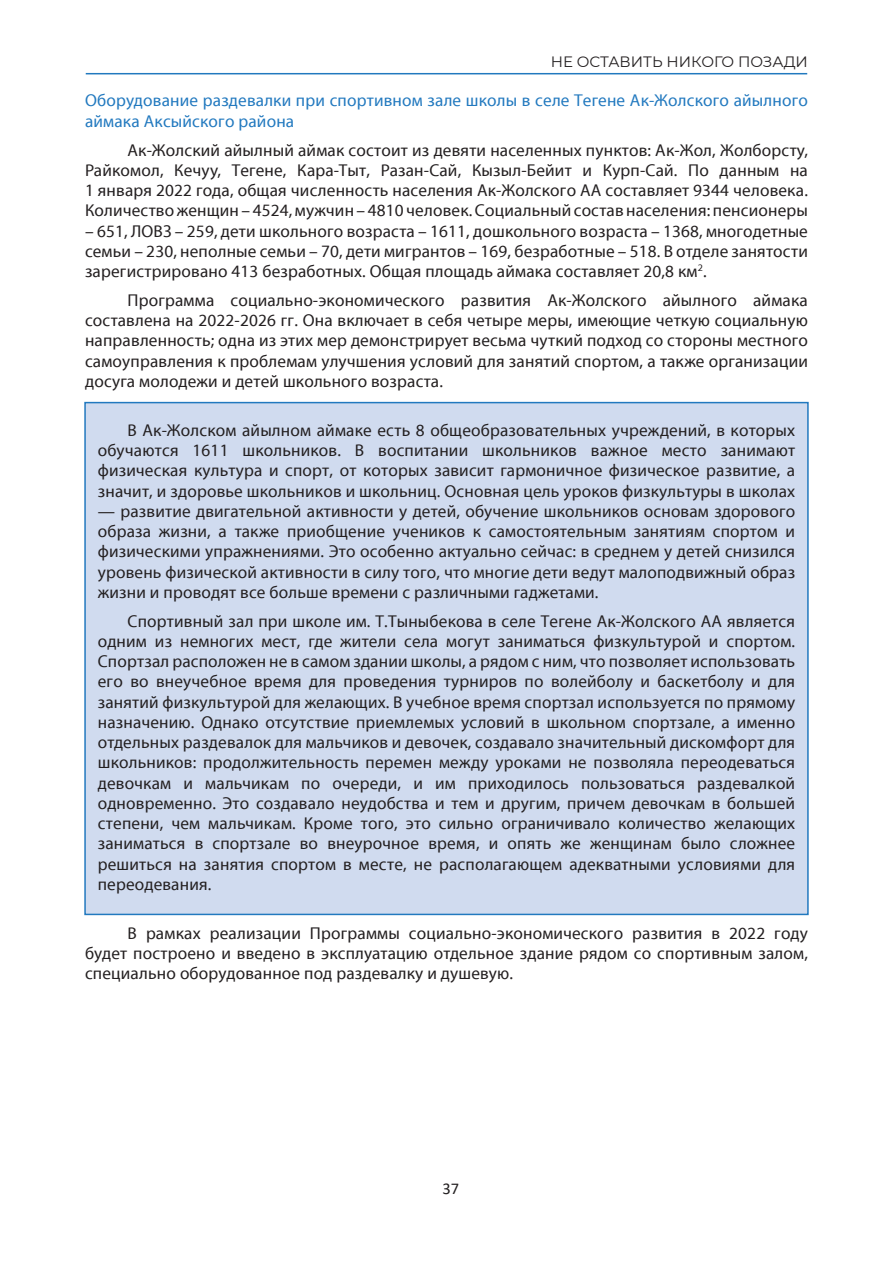
<style>
.page{position:relative;width:893px;height:1263px;background:#fff}
.page>*{position:absolute;margin:0;border:0;box-sizing:border-box;transform-origin:0 0}
.Основной{font:17.25px/20.2px "Myriad Pro Regular KG";letter-spacing:.01em;color:#231f20;text-align:justify}
.Под_подзаголовок{font:17.25px/20.2px "Myriad Pro Regular KG";letter-spacing:.01em;color:#2279bf}
.t1{font:16.5px "Calibri";color:#231f20}
.t2{font:15px "Montserrat";color:#231f20}
</style>
<div class="page">
<hr style="left:86px;top:73px;width:721px;height:1px;background:#2279bf">
<div style="left:84px;top:402px;width:725px;height:513px;background:#d0dbef;border:2px solid #2279bf"></div>
<p class="t2" style="left:551px;top:52px;width:259px">НЕ ОСТАВИТЬ НИКОГО ПОЗАДИ</p>
<p class="Под_подзаголовок" style="left:85px;top:91px;width:724px">Оборудование раздевалки при спортивном зале школы в селе Тегене Ак-Жолского айылного аймака Аксыйского района</p>
<p class="Основной" style="left:85px;top:140px;width:724px;text-indent:43px">Ак-Жолский айылный аймак состоит из девяти населенных пунктов: Ак-Жол, Жолборсту, Райкомол, Кечуу, Тегене, Кара-Тыт, Разан-Сай, Кызыл-Бейит и Курп-Сай. По данным на 1 января 2022 года, общая численность населения Ак-Жолского АА составляет 9344 человека.<br>Количество женщин – 4524, мужчин – 4810 человек. Социальный состав населения: пенсионеры</p>
<p class="Основной" style="left:85px;top:221px;width:724px">– 651, ЛОВЗ – 259, дети школьного возраста – 1611, дошкольного возраста – 1368, многодетные семьи – 230, неполные семьи – 70, дети мигрантов – 169, безработные – 518. В отделе занятости зарегистрировано 413 безработных. Общая площадь аймака составляет 20,8 км<sup>2</sup>.</p>
<p class="Основной" style="left:85px;top:290px;width:724px;text-indent:43px">Программа социально-экономического развития Ак-Жолского айылного аймака составлена на 2022-2026 гг. Она включает в себя четыре меры, имеющие четкую социальную направленность; одна из этих мер демонстрирует весьма чуткий подход со стороны местного самоуправления к проблемам улучшения условий для занятий спортом, а также организации досуга молодежи и детей школьного возраста.</p>
<p class="Основной" style="left:98px;top:420px;width:699px;text-indent:30px">В Ак-Жолском айылном аймаке есть 8 общеобразовательных учреждений, в которых обучаются 1611 школьников. В воспитании школьников важное место занимают физическая культура и спорт, от которых зависит гармоничное физическое развитие, а значит, и здоровье школьников и школьниц. Основная цель уроков физкультуры в школах</p>
<p class="Основной" style="left:98px;top:501px;width:699px">— развитие двигательной активности у детей, обучение школьников основам здорового образа жизни, а также приобщение учеников к самостоятельным занятиям спортом и физическими упражнениями. Это особенно актуально сейчас: в среднем у детей снизился уровень физической активности в силу того, что многие дети ведут малоподвижный образ жизни и проводят все больше времени с различными гаджетами.</p>
<p class="Основной" style="left:98px;top:611px;width:699px;text-indent:30px">Спортивный зал при школе им. Т.Тыныбекова в селе Тегене Ак-Жолского АА является одним из немногих мест, где жители села могут заниматься физкультурой и спортом.<br>Спортзал расположен не в самом здании школы, а рядом с ним, что позволяет использовать его во внеучебное время для проведения турниров по волейболу и баскетболу и для занятий физкультурой для желающих. В учебное время спортзал используется по прямому назначению. Однако отсутствие приемлемых условий в школьном спортзале, а именно отдельных раздевалок для мальчиков и девочек, создавало значительный дискомфорт для школьников: продолжительность перемен между уроками не позволяла переодеваться девочкам и мальчикам по очереди, и им приходилось пользоваться раздевалкой одновременно. Это создавало неудобства и тем и другим, причем девочкам в большей степени, чем мальчикам. Кроме того, это сильно ограничивало количество желающих заниматься в спортзале во внеурочное время, и опять же женщинам было сложнее решиться на занятия спортом в месте, не располагающем адекватными условиями для переодевания.</p>
<p class="Основной" style="left:85px;top:923px;width:724px;text-indent:43px">В рамках реализации Программы социально-экономического развития в 2022 году будет построено и введено в эксплуатацию отдельное здание рядом со спортивным залом, специально оборудованное под раздевалку и душевую.</p>
<p class="t1" style="left:442px;top:1177px;width:18px">37</p>
</div>
